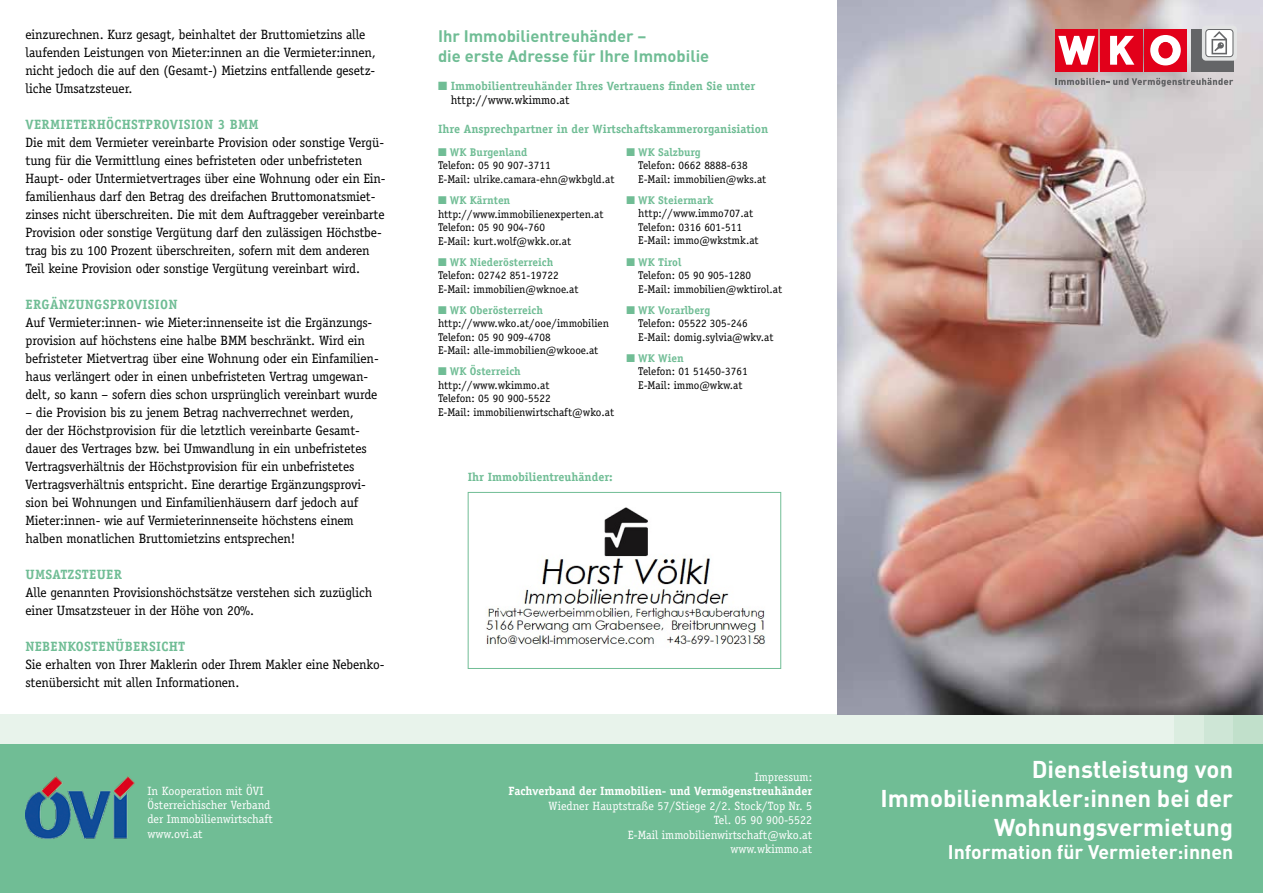
<style>
.page{position:relative;width:1263px;height:893px;background:#fff}
.page>*{position:absolute;margin:0;border:0;box-sizing:border-box;transform-origin:0 0}
.t1{font:700 24px/28.8px "DIN Pro";color:#fff;text-align:right}
.t2{font:700 19.5px "DIN Pro";color:#fff}
.t3{font:700 16.5px/19.8px "DIN Pro";color:#70bd95}
.t4{font:13.5px/18px "Officina Serif";letter-spacing:-.01em;color:#000}
.t5{font:700 13.5px "Officina Serif";letter-spacing:.02em;color:#70bd95}
.t6{font:12px/14.4px "Officina Serif";color:#fff;text-align:right}
.t7{font:700 12px/14.4px "Officina Serif";color:#70bd95}
.t8{font:700 12px "Officina Serif";color:#fff}
.t9{font:11.25px/13.5px "Officina Serif";color:#000}
.s1{font-weight:400;color:#000}
.s2{color:#70bd95}
.s3{font-weight:700;color:#70bd95}
</style>
<div class="page">
<div style="left:0;top:744px;width:1263px;height:149px;background:#70bd95"></div>
<div style="left:0;top:714px;width:1263px;height:30px;background:#e8f3eb"></div>
<div style="left:1233px;top:714px;width:30px;height:30px;background:#c1e0cb"></div>
<div style="left:1203px;top:714px;width:30px;height:30px;background:#cee6d6"></div>
<div style="left:1174px;top:714px;width:29px;height:30px;background:#dbede0"></div>
<img style="left:838px;top:0;width:425px;height:714px">
<div style="left:468px;top:492px;width:313px;height:177px;border:1px solid #70bd95"></div>
<div style="left:1144px;top:29px;width:43px;height:43px;background:#e2001a"></div>
<div style="left:1100px;top:29px;width:42px;height:43px;background:#e2001a"></div>
<svg style="left:1110px;top:36px;width:24px;height:29px"></svg>
<div style="left:1055px;top:29px;width:43px;height:43px;background:#e2001a"></div>
<svg style="left:1058px;top:36px;width:37px;height:29px"></svg>
<svg style="left:1150px;top:35px;width:31px;height:30px"></svg>
<div style="left:1159px;top:42px;width:13px;height:16px;background:#e2001a;border-radius:50%"></div>
<div style="left:1158px;top:42px;width:14px;height:16px;border:1px solid #e2001a;border-radius:50%"></div>
<div style="left:1191px;top:29px;width:42px;height:43px;background:#646567"></div>
<svg style="left:1202px;top:26px;width:35px;height:35px"></svg>
<svg style="left:1055px;top:78px;width:178px;height:9px;background:#a7a4a6"></svg>
<div style="left:1206px;top:30px;width:27px;height:27px;background:#fff;border-radius:3px"></div>
<div style="left:1205px;top:29px;width:28px;height:28px;border:1px solid #646567;border-radius:3px"></div>
<svg style="left:1211px;top:31px;width:16px;height:23px"></svg>
<img style="left:26px;top:776px;width:109px;height:63px">
<img style="left:486px;top:507px;width:279px;height:138px">
<p class="t4" style="left:26px;top:25px;width:352px">einzurechnen. Kurz gesagt, beinhaltet der Bruttomietzins alle laufenden Leistungen von Mieter:innen an die Vermieter:innen, nicht jedoch die auf den (Gesamt-) Mietzins entfallende gesetz&shy;liche Umsatzsteuer.</p>
<p class="t5" style="left:26px;top:116px;width:152px">Vermieterhöchstprovisi</p>
<p class="t5" style="left:196px;top:116px;width:53px">on 3 BMM</p>
<p class="t4" style="left:26px;top:133px;width:362px">Die mit dem Vermieter vereinbarte Provision oder sonstige Vergü&shy;tung für die Vermittlung eines befristeten oder unbefristeten Haupt- oder Untermietvertrages über eine Wohnung oder ein Ein&shy;familienhaus darf den Betrag des dreifachen Bruttomonatsmiet&shy;zinses nicht überschreiten. Die mit dem Auftraggeber vereinbarte Provision oder sonstige Vergütung darf den zulässigen Höchstbe&shy;trag bis zu 100 Prozent überschreiten, sofern mit dem anderen Teil keine Provision oder sonstige Vergütung vereinbart wird.</p>
<p class="t5" style="left:26px;top:296px;width:116px">Ergänzungsprovisi</p>
<p class="t5" style="left:160px;top:296px;width:19px">on</p>
<p class="t4" style="left:26px;top:313px;width:355px">Auf Vermieter:innen- wie Mieter:innenseite ist die Ergänzungs&shy;provision auf höchstens eine halbe BMM beschränkt. Wird ein befristeter Mietvertrag über eine Wohnung oder ein Einfamilien&shy;haus verlängert oder in einen unbefristeten Vertrag umgewan&shy;delt, so kann – sofern dies schon ursprünglich vereinbart wurde</p>
<p class="t4" style="left:26px;top:403px;width:343px">– die Provision bis zu jenem Betrag nachverrechnet werden, der der Höchstprovision für die letztlich vereinbarte Gesamt&shy;dauer des Vertrages bzw. bei Umwandlung in ein unbefristetes Vertragsverhältnis der Höchstprovision für ein unbefristetes Vertragsverhältnis entspricht. Eine derartige Ergänzungsprovi&shy;sion bei Wohnungen und Einfamilienhäusern darf jedoch auf Mieter:innen- wie auf Vermieterinnenseite höchstens einem halben monatlichen Bruttomietzins entsprechen!</p>
<p class="t5" style="left:26px;top:566px;width:98px">Umsatzsteuer</p>
<p class="t4" style="left:26px;top:583px;width:348px">Alle genannten Provisionshöchstsätze verstehen sich zuzüglich einer Umsatzsteuer in der Höhe von 20%.</p>
<p class="t5" style="left:26px;top:638px;width:161px">Nebenkostenübersicht</p>
<p class="t4" style="left:26px;top:655px;width:360px">Sie erhalten von Ihrer Maklerin oder Ihrem Makler eine Nebenko&shy;stenübersicht mit allen Informationen.</p>
<p class="t6" style="left:148px;top:783px;width:127px;text-align:left">In Kooperation mit ÖVI<br>Österreichischer Verband der Immobilienwirtschaft www.ovi.at</p>
<p class="t3" style="left:438px;top:26px;width:273px">Ihr Immobilientreuhänder –<br>die erste Adresse für Ihre Immobilie</p>
<p class="t7" style="left:451px;top:79px;width:306px;text-indent:-13px">■ Immobilientreuhänder Ihres Vertrauens finden Sie unter <span class="s1">http://www.wkimmo.at</span></p>
<p class="t7" style="left:438px;top:121px;width:332px">Ihre Ansprechpartner in der Wirtschaftskammerorganisiation</p>
<p class="t9" style="left:438px;top:145px;width:178px"><span class="s2">■</span> <span class="s3">WK Burgenland<br></span>Telefon: 05 90 907-3711<br>E-Mail: ulrike.camara-ehn@wkbgld.at</p>
<p class="t9" style="left:438px;top:193px;width:167px"><span class="s2">■</span> <span class="s3">WK Kärnten </span>http://www.immobilienexperten.at<br>Telefon: 05 90 904-760<br>E-Mail: kurt.wolf@wkk.or.at</p>
<p class="t9" style="left:438px;top:255px;width:142px"><span class="s2">■</span> <span class="s3">WK Niederösterreich<br></span>Telefon: 02742 851-19722<br>E-Mail: immobilien@wknoe.at</p>
<p class="t9" style="left:438px;top:303px;width:173px"><span class="s2">■</span> <span class="s3">WK Oberösterreich </span>http://www.wko.at/ooe/immobilien<br>Telefon: 05 90 909-4708<br>E-Mail: alle-immobilien@wkooe.at</p>
<p class="t9" style="left:438px;top:364px;width:178px"><span class="s2">■</span> <span class="s3">WK Österreich </span>http://www.wkimmo.at<br>Telefon: 05 90 900-5522<br>E-Mail: immobilienwirtschaft@wko.at</p>
<p class="t9" style="left:638px;top:145px;width:130px;text-indent:-12px"><span class="s2">■</span> <span class="s3">WK Salzburg<br></span>Telefon: 0662 8888-638<br>E-Mail: immobilien@wks.at</p>
<p class="t9" style="left:638px;top:193px;width:122px;text-indent:-12px"><span class="s2">■</span> <span class="s3">WK Steiermark </span>http://www.immo707.at<br>Telefon: 0316 601-511<br>E-Mail: immo@wkstmk.at</p>
<p class="t9" style="left:638px;top:255px;width:145px;text-indent:-12px"><span class="s2">■</span> <span class="s3">WK Tirol<br></span>Telefon: 05 90 905-1280<br>E-Mail: immobilien@wktirol.at</p>
<p class="t9" style="left:638px;top:303px;width:137px;text-indent:-12px"><span class="s2">■</span> <span class="s3">WK Vorarlberg<br></span>Telefon: 05522 305-246<br>E-Mail: domig.sylvia@wkv.at</p>
<p class="t9" style="left:638px;top:351px;width:111px;text-indent:-12px"><span class="s2">■</span> <span class="s3">WK Wien<br></span>Telefon: 01 51450-3761<br>E-Mail: immo@wkw.at</p>
<p class="t7" style="left:468px;top:469px;width:147px">Ihr Immobilientreuhänder:</p>
<p class="t6" style="left:755px;top:770px;width:59px">Impressum:</p>
<p class="t8" style="left:509px;top:784px;width:305px">Fachverband der Immobilien- und Vermögenstreuhänder</p>
<p class="t6" style="left:549px;top:799px;width:265px">Wiedner Hauptstraße 57/Stiege 2/2. Stock/Top Nr. 5<br>Tel. 05 90 900-5522<br>E-Mail immobilienwirtschaft@wko.at www.wkimmo.at</p>
<h1 class="t1" style="left:881px;top:754px;width:354px">Dienstleistung von<br>Immobilienmakler:innen bei der<br>Wohnungsvermietung</h1>
<h2 class="t2" style="left:948px;top:839px;width:287px">Information für Vermieter:innen</h2>
</div>
